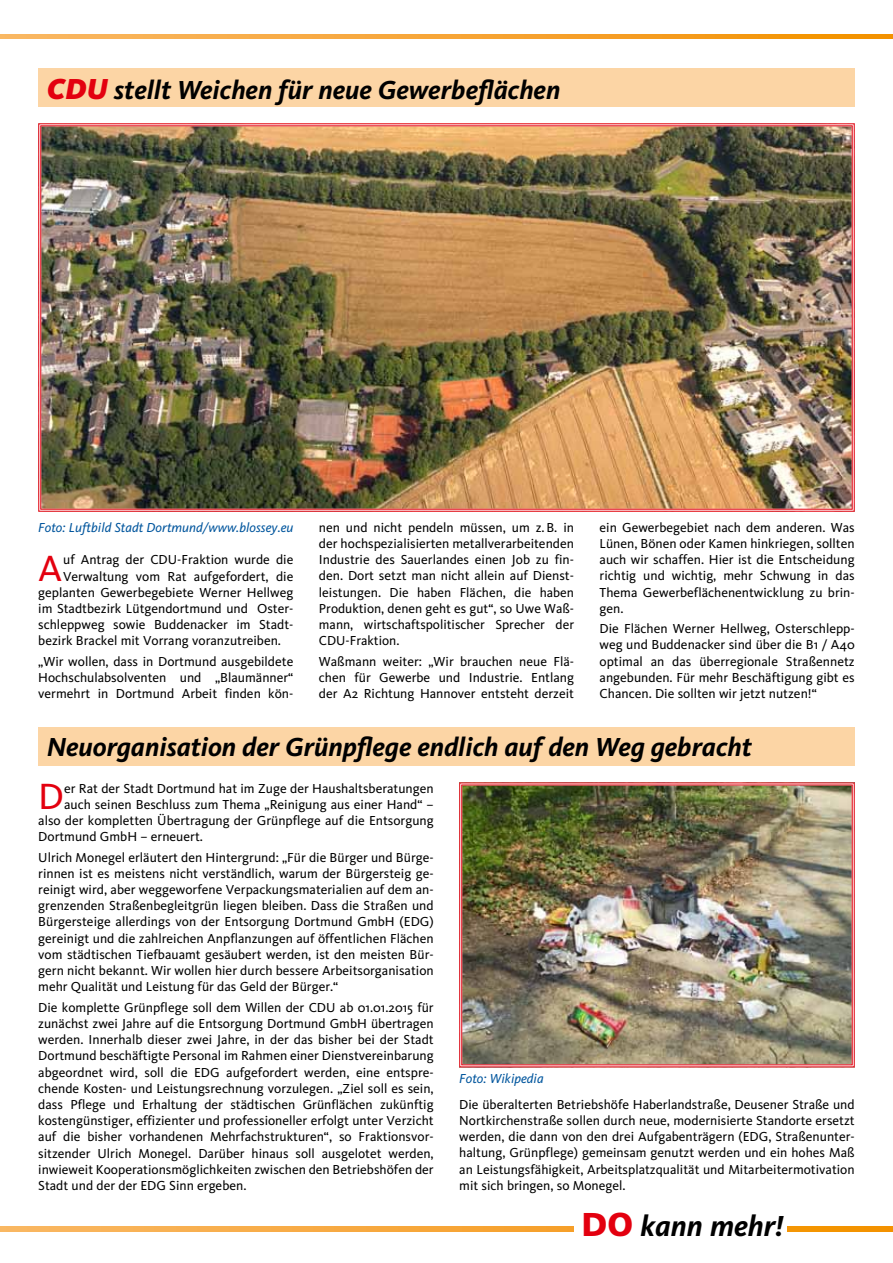
<style>
.page{position:relative;width:893px;height:1263px;background:#fff}
.page>*{position:absolute;margin:0;border:0;box-sizing:border-box;transform-origin:0 0}
.t1{font:37.8px "Kievit";color:#e3000f}
.t2{font:italic 700 30px "Kievit";color:#000}
.t3{font:italic 700 27px "Kievit";color:#000}
.t4{font:13.5px/16.2px "Kievit";color:#000;text-align:justify}
.t5{font:italic 13.5px "Kievit";color:#00559d}
.s1{font-weight:900;font-size:30px;color:#e3000f}
.s2{font-family:"Frutiger";font-weight:900;font-style:normal;font-size:33px;color:#e3000f}
</style>
<div class="page">
<svg style="left:0;top:34px;width:893px;height:4px;background:#f6a433"></svg>
<svg style="left:0;top:1227px;width:893px;height:4px;background:#f7a73b"></svg>
<div style="left:574px;top:1210px;width:213px;height:41px;background:#fff"></div>
<div style="left:38px;top:727px;width:817px;height:38px;background:#fcd5a5"></div>
<img style="left:459px;top:782px;width:396px;height:286px">
<div style="left:38px;top:68px;width:817px;height:38px;background:#fcd5a5"></div>
<img style="left:38px;top:123px;width:817px;height:389px">
<h3 class="t3" style="left:47px;top:74px;width:515px"><span class="s1">CDU</span> stellt Weichen für neue Gewerbeflächen</h3>
<p class="t5" style="left:38px;top:519px;width:257px">Foto: Luftbild Stadt Dortmund/www.blossey.eu</p>
<h1 class="t1" style="left:38px;top:547px;width:26px">A</h1>
<p class="t4" style="left:63px;top:552px;width:232px">uf Antrag der CDU-Fraktion wurde die</p>
<p class="t4" style="left:63px;top:568px;width:232px">Verwaltung vom Rat aufgefordert, die</p>
<p class="t4" style="left:38px;top:584px;width:257px">geplanten Gewerbegebiete Werner Hellweg</p>
<p class="t4" style="left:38px;top:600px;width:257px">im Stadtbezirk Lütgendortmund und Oster-</p>
<p class="t4" style="left:38px;top:617px;width:257px">schleppweg sowie Buddenacker im Stadt-</p>
<p class="t4" style="left:38px;top:633px;width:244px">bezirk Brackel mit Vorrang voranzutreiben.</p>
<p class="t4" style="left:38px;top:653px;width:257px">„Wir wollen, dass in Dortmund ausgebildete Hochschulabsolventen und „Blaumänner“ vermehrt in Dortmund Arbeit finden kön-</p>
<p class="t4" style="left:319px;top:519px;width:257px">nen und nicht pendeln müssen, um z.B. in der hochspezialisierten metallverarbeitenden Industrie des Sauerlandes einen Job zu fin&shy;den. Dort setzt man nicht allein auf Dienst&shy;leistungen. Die haben Flächen, die haben Produktion, denen geht es gut“, so Uwe Waß&shy;mann, wirtschaftspolitischer Sprecher der CDU-Fraktion.</p>
<p class="t4" style="left:319px;top:653px;width:257px">Waßmann weiter: „Wir brauchen neue Flä&shy;chen für Gewerbe und Industrie. Entlang der A2 Richtung Hannover entsteht derzeit</p>
<p class="t4" style="left:600px;top:519px;width:257px">ein Gewerbegebiet nach dem anderen. Was Lünen, Bönen oder Kamen hinkriegen, sollten auch wir schaffen. Hier ist die Entscheidung richtig und wichtig, mehr Schwung in das Thema Gewerbeflächenentwicklung zu brin&shy;gen.</p>
<p class="t4" style="left:600px;top:621px;width:257px">Die Flächen Werner Hellweg, Osterschlepp&shy;weg und Buddenacker sind über die B1 / A40 optimal an das überregionale Straßennetz angebunden. Für mehr Beschäftigung gibt es Chancen. Die sollten wir jetzt nutzen!“</p>
<h3 class="t3" style="left:47px;top:731px;width:707px">Neuorganisation der Grünpflege endlich auf den Weg gebracht</h3>
<h1 class="t1" style="left:38px;top:775px;width:27px">D</h1>
<p class="t4" style="left:64px;top:780px;width:371px">er Rat der Stadt Dortmund hat im Zuge der Haushaltsberatungen</p>
<p class="t4" style="left:64px;top:796px;width:371px">auch seinen Beschluss zum Thema „Reinigung aus einer Hand“ –</p>
<p class="t4" style="left:38px;top:812px;width:397px">also der kompletten Übertragung der Grünpflege auf die Entsorgung</p>
<p class="t4" style="left:38px;top:829px;width:166px">Dortmund GmbH – erneuert.</p>
<p class="t4" style="left:38px;top:849px;width:397px">Ulrich Monegel erläutert den Hintergrund: „Für die Bürger und Bürge&shy;rinnen ist es meistens nicht verständlich, warum der Bürgersteig ge&shy;reinigt wird, aber weggeworfene Verpackungsmaterialien auf dem an&shy;grenzenden Straßenbegleitgrün liegen bleiben. Dass die Straßen und Bürgersteige allerdings von der Entsorgung Dortmund GmbH (EDG) gereinigt und die zahlreichen Anpflanzungen auf öffentlichen Flächen vom städtischen Tiefbauamt gesäubert werden, ist den meisten Bür&shy;gern nicht bekannt. Wir wollen hier durch bessere Arbeitsorganisation mehr Qualität und Leistung für das Geld der Bürger.“</p>
<p class="t4" style="left:38px;top:999px;width:397px">Die komplette Grünpflege soll dem Willen der CDU ab 01.01.2015 für zunächst zwei Jahre auf die Entsorgung Dortmund GmbH übertragen werden. Innerhalb dieser zwei Jahre, in der das bisher bei der Stadt Dortmund beschäftigte Personal im Rahmen einer Dienstvereinbarung abgeordnet wird, soll die EDG aufgefordert werden, eine entspre&shy;chende Kosten- und Leistungsrechnung vorzulegen. „Ziel soll es sein, dass Pflege und Erhaltung der städtischen Grünflächen zukünftig kostengünstiger, effizienter und professioneller erfolgt unter Verzicht auf die bisher vorhandenen Mehrfachstrukturen“, so Fraktionsvor&shy;sitzender Ulrich Monegel. Darüber hinaus soll ausgelotet werden, inwieweit Kooperationsmöglichkeiten zwischen den Betriebshöfen der Stadt und der der EDG Sinn ergeben.</p>
<p class="t5" style="left:459px;top:1071px;width:86px">Foto: Wikipedia</p>
<p class="t4" style="left:459px;top:1096px;width:397px">Die überalterten Betriebshöfe Haberlandstraße, Deusener Straße und Nortkirchenstraße sollen durch neue, modernisierte Standorte ersetzt werden, die dann von den drei Aufgabenträgern (EDG, Straßenunter&shy;haltung, Grünpflege) gemeinsam genutzt werden und ein hohes Maß an Leistungsfähigkeit, Arbeitsplatzqualität und Mitarbeitermotivation mit sich bringen, so Monegel.</p>
<h2 class="t2" style="left:582px;top:1207px;width:203px"><span class="s2">DO</span> kann mehr!</h2>
</div>
